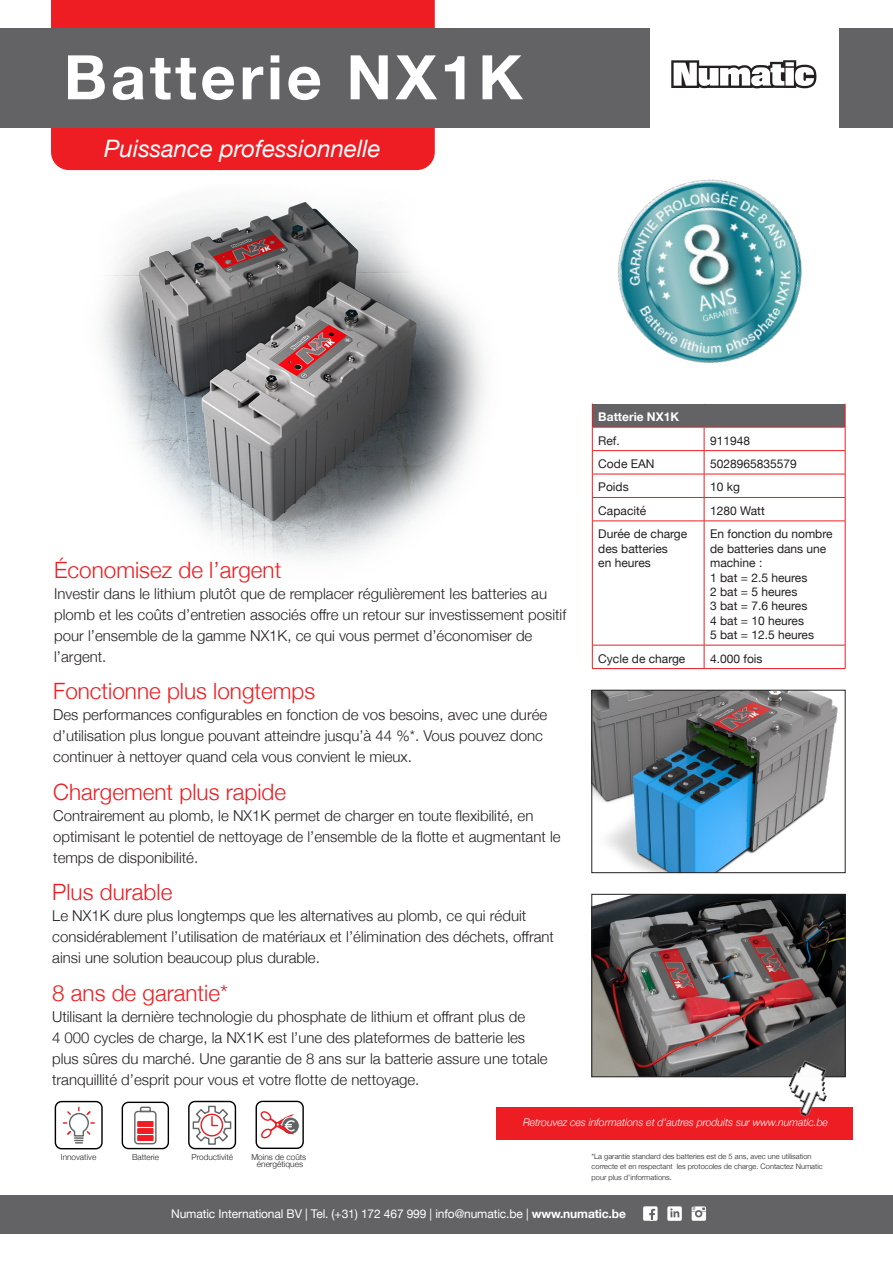
<style>
.page{position:relative;width:893px;height:1263px;background:#fff}
.page>*{position:absolute;margin:0;border:0;box-sizing:border-box;transform-origin:0 0}
.t1{font:700 61.5px "Helvetica Neue";letter-spacing:.06em;color:#fff}
.t2{font:italic 24px "Helvetica Neue";color:#fff}
.t3{font:300 22.5px "Helvetica Neue";color:#ee1d23}
.t4{font:300 15px/21px "Helvetica Neue";color:#231f20}
.t5{font:12px/14.4px "Helvetica Neue";color:#231f20}
.t6{font:12px "Helvetica Neue";letter-spacing:-.01em;color:#fff}
.t7{font:700 12px "Helvetica Neue";color:#fff}
.t8{font:italic 300 10.5px "Helvetica Neue";letter-spacing:-.005em;color:#fff}
.t9{font:300 8.4px "Helvetica Neue";color:#231f20}
.t10{font:300 8.25px/7.6px "Helvetica Neue";color:#231f20;text-align:center}
.t11{font:300 7.5px/10.5px "Helvetica Neue";color:#231f20}
.s1{font-weight:700}
</style>
<div class="page">
<img style="left:103px;top:202px;width:381px;height:357px">
<div style="left:51px;top:0;width:384px;height:170px;background:#ee1d23"></div>
<div style="left:0;top:28px;width:893px;height:100px;background:#636366"></div>
<div style="left:651px;top:0;width:188px;height:189px;background:#fff"></div>
<svg style="left:671px;top:60px;width:145px;height:28px"></svg>
<div style="left:0;top:1195px;width:893px;height:38px;background:#636366"></div>
<div style="left:592px;top:403px;width:253px;height:24px;background:#636366"></div>
<hr style="left:592px;top:403px;width:112px;height:1px;background:#fff">
<hr style="left:704px;top:403px;width:141px;height:1px;background:#fff">
<hr style="left:592px;top:427px;width:112px;height:1px;background:#ee1d23">
<hr style="left:704px;top:427px;width:141px;height:1px;background:#ee1d23">
<hr style="left:592px;top:450px;width:112px;height:1px;background:#ee1d23">
<hr style="left:704px;top:450px;width:141px;height:1px;background:#ee1d23">
<hr style="left:592px;top:474px;width:112px;height:1px;background:#ee1d23">
<hr style="left:704px;top:474px;width:141px;height:1px;background:#ee1d23">
<hr style="left:592px;top:497px;width:112px;height:1px;background:#ee1d23">
<hr style="left:704px;top:497px;width:141px;height:1px;background:#ee1d23">
<svg style="left:704px;top:427px;width:1px;height:94px"></svg>
<hr style="left:592px;top:521px;width:112px;height:1px;background:#ee1d23">
<hr style="left:592px;top:521px;width:1px;height:124px;background:#ee1d23">
<hr style="left:704px;top:521px;width:141px;height:1px;background:#ee1d23">
<hr style="left:704px;top:521px;width:1px;height:124px;background:#ee1d23">
<hr style="left:845px;top:521px;width:1px;height:124px;background:#ee1d23">
<hr style="left:592px;top:645px;width:112px;height:1px;background:#ee1d23">
<svg style="left:592px;top:645px;width:1px;height:23px"></svg>
<hr style="left:704px;top:645px;width:141px;height:1px;background:#ee1d23">
<svg style="left:704px;top:645px;width:1px;height:23px"></svg>
<svg style="left:845px;top:645px;width:1px;height:23px"></svg>
<hr style="left:592px;top:668px;width:112px;height:1px;background:#ee1d23">
<hr style="left:704px;top:668px;width:141px;height:1px;background:#ee1d23">
<svg style="left:592px;top:404px;width:1px;height:117px"></svg>
<svg style="left:845px;top:404px;width:1px;height:117px"></svg>
<div style="left:55px;top:1101px;width:48px;height:48px;border:1px solid #000001;border-radius:6px"></div>
<svg style="left:63px;top:1107px;width:31px;height:36px"></svg>
<div style="left:122px;top:1102px;width:47px;height:47px;border:1px solid #000001;border-radius:6px"></div>
<div style="left:134px;top:1111px;width:23px;height:33px;border:1px solid #616566;border-radius:3px"></div>
<svg style="left:139px;top:1106px;width:13px;height:7px"></svg>
<div style="left:137px;top:1135px;width:17px;height:6px;background:#ee1d23"></div>
<div style="left:137px;top:1128px;width:17px;height:6px;background:#ee1d23"></div>
<div style="left:137px;top:1121px;width:17px;height:6px;background:#ee1d23"></div>
<div style="left:188px;top:1101px;width:48px;height:48px;border:1px solid #000001;border-radius:6px"></div>
<svg style="left:192px;top:1105px;width:40px;height:40px"></svg>
<div style="left:256px;top:1101px;width:48px;height:48px;border:1px solid #000001;border-radius:6px"></div>
<svg style="left:260px;top:1111px;width:40px;height:28px"></svg>
<img style="left:594px;top:692px;width:244px;height:179px">
<div style="left:592px;top:690px;width:253px;height:183px;border:1px solid #231f20"></div>
<img style="left:594px;top:896px;width:249px;height:179px">
<div style="left:592px;top:894px;width:253px;height:183px;border:1px solid #231f20"></div>
<svg style="left:643px;top:1206px;width:15px;height:15px"></svg>
<svg style="left:667px;top:1206px;width:15px;height:15px"></svg>
<svg style="left:692px;top:1206px;width:14px;height:15px"></svg>
<div style="left:496px;top:1107px;width:357px;height:33px;background:#ee1d23"></div>
<img style="left:771px;top:1049px;width:71px;height:68px">
<img style="left:617px;top:179px;width:185px;height:185px">
<p class="t1" style="left:64px;top:29px;width:460px">Batterie NX1K</p>
<p class="t2" style="left:104px;top:131px;width:278px">Puissance professionnelle</p>
<p class="t3" style="left:54px;top:552px;width:229px">Économisez de l’argent</p>
<p class="t4" style="left:54px;top:582px;width:514px">Investir dans le lithium plutôt que de remplacer régulièrement les batteries au plomb et les coûts d’entretien associés offre un retour sur investissement positif pour l’ensemble de la gamme NX1K, ce qui vous permet d’économiser de l’argent.</p>
<p class="t7" style="left:598px;top:407px;width:82px">Batterie NX1K</p>
<p class="t5" style="left:598px;top:434px;width:23px">Ref.</p>
<p class="t5" style="left:710px;top:434px;width:42px">911948</p>
<p class="t5" style="left:598px;top:457px;width:58px">Code EAN</p>
<p class="t5" style="left:710px;top:457px;width:88px">5028965835579</p>
<p class="t5" style="left:598px;top:481px;width:32px">Poids</p>
<p class="t5" style="left:710px;top:481px;width:31px">10 kg</p>
<p class="t5" style="left:598px;top:504px;width:49px">Capacité</p>
<p class="t5" style="left:710px;top:504px;width:56px">1280 Watt</p>
<p class="t5" style="left:598px;top:527px;width:90px">Durée de charge des batteries</p>
<p class="t5" style="left:598px;top:556px;width:54px">en heures</p>
<p class="t5" style="left:710px;top:527px;width:124px">En fonction du nombre de batteries dans une machine :</p>
<p class="t5" style="left:710px;top:571px;width:99px">1 bat = 2.5 heures</p>
<p class="t5" style="left:710px;top:585px;width:89px">2 bat = 5 heures</p>
<p class="t5" style="left:710px;top:599px;width:99px">3 bat = 7.6 heures</p>
<p class="t5" style="left:710px;top:614px;width:95px">4 bat = 10 heures</p>
<p class="t5" style="left:710px;top:628px;width:105px">5 bat = 12.5 heures</p>
<p class="t5" style="left:598px;top:652px;width:88px">Cycle de charge</p>
<p class="t5" style="left:710px;top:652px;width:54px">4.000 fois</p>
<p class="t3" style="left:53px;top:673px;width:264px">Fonctionne plus longtemps</p>
<p class="t4" style="left:53px;top:703px;width:496px">Des performances configurables en fonction de vos besoins, avec une durée d’utilisation plus longue pouvant atteindre jusqu’à 44 %*. Vous pouvez donc continuer à nettoyer quand cela vous convient le mieux.</p>
<p class="t3" style="left:53px;top:773px;width:234px">Chargement plus rapide</p>
<p class="t4" style="left:53px;top:804px;width:509px">Contrairement au plomb, le NX1K permet de charger en toute flexibilité, en optimisant le potentiel de nettoyage de l’ensemble de la flotte et augmentant le temps de disponibilité.</p>
<p class="t3" style="left:52px;top:873px;width:122px">Plus durable</p>
<p class="t4" style="left:52px;top:904px;width:503px">Le NX1K dure plus longtemps que les alternatives au plomb, ce qui réduit considérablement l’utilisation de matériaux et l’élimination des déchets, offrant ainsi une solution beaucoup plus durable.</p>
<p class="t3" style="left:52px;top:974px;width:177px">8 ans de garantie*</p>
<p class="t4" style="left:52px;top:1004px;width:497px">Utilisant la dernière technologie du phosphate de lithium et offrant plus de<br>4 000 cycles de charge, la NX1K est l’une des plateformes de batterie les plus sûres du marché. Une garantie de 8 ans sur la batterie assure une totale tranquillité d’esprit pour vous et votre flotte de nettoyage.</p>
<p class="t8" style="left:523px;top:1114px;width:307px">Retrouvez ces informations et d’autres produits sur www.numatic.be</p>
<p class="t11" style="left:592px;top:1150px;width:233px">*La garantie standard des batteries est de 5 ans, avec une utilisation correcte et en respectant les protocoles de charge. Contactez Numatic pour plus d’informations.</p>
<p class="t9" style="left:61px;top:1151px;width:37px">Innovative</p>
<p class="t10" style="left:132px;top:1153px;width:28px">Batterie</p>
<p class="t9" style="left:191px;top:1150px;width:43px">Productivité</p>
<p class="t10" style="left:251px;top:1152px;width:56px">Moins de coûts énergétiques</p>
<p class="t6" style="left:171px;top:1204px;width:456px">Numatic International BV | Tel. (+31) 172 467 999 | info@numatic.be | <span class="s1">www.numatic.be</span></p>
</div>
